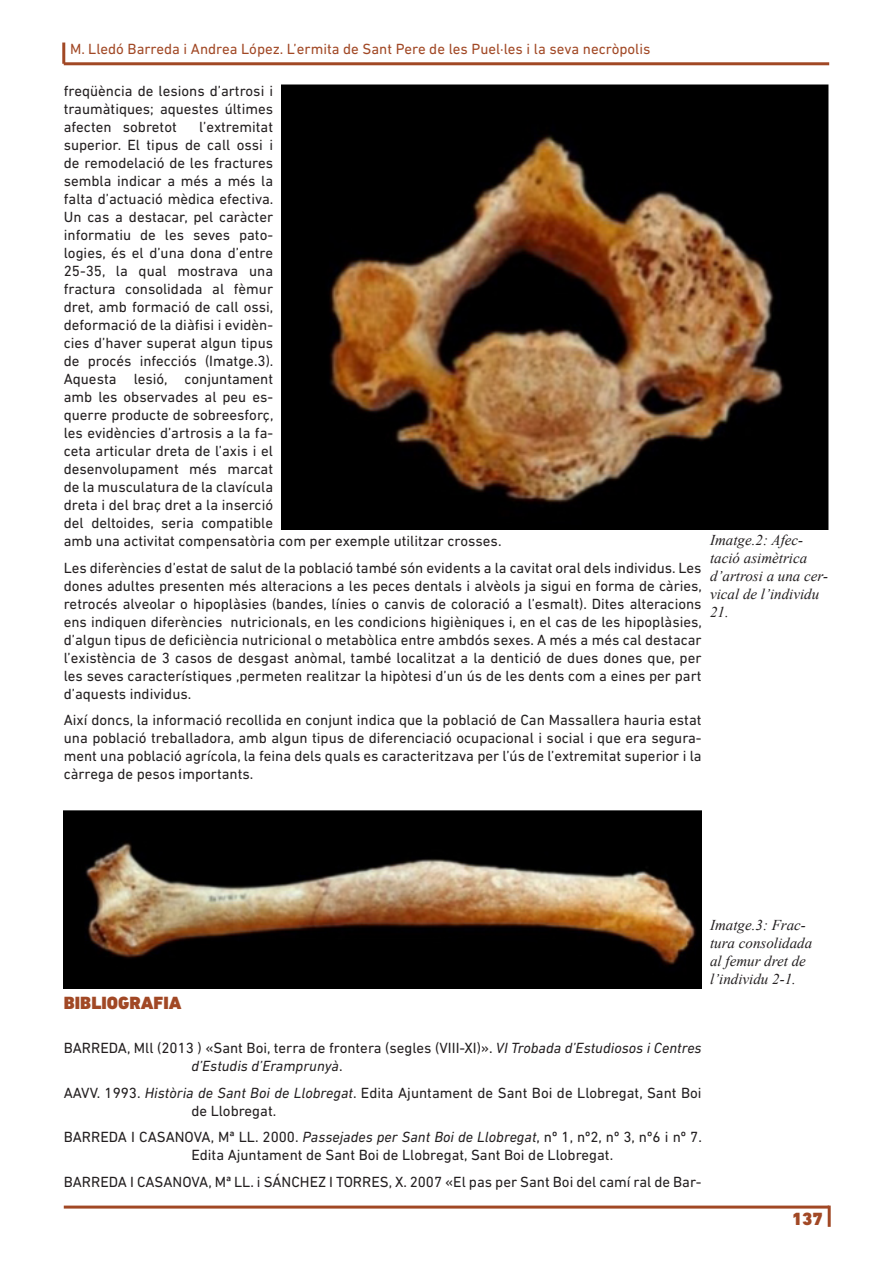
<style>
.page{position:relative;width:893px;height:1263px;background:#fff}
.page>*{position:absolute;margin:0;border:0;box-sizing:border-box;transform-origin:0 0}
.Titol{font:900 18px "DIN Next LT Pro";color:#a14825}
.t1{font:15px/18px "DIN Next LT Pro";color:#231f20}
.Peu_de_foto_A{font:italic 15px/18px "Times New Roman";color:#231f20}
.t2{font:15px "DIN Next LT Pro";color:#a14825}
.s1{font-style:italic}
</style>
<div class="page">
<hr style="left:64px;top:62px;width:765px;height:3px;background:#a14825">
<hr style="left:62px;top:43px;width:3px;height:21px;background:#a14825">
<hr style="left:64px;top:1205px;width:765px;height:3px;background:#a14825">
<hr style="left:828px;top:1205px;width:3px;height:22px;background:#a14825">
<img style="left:282px;top:84px;width:547px;height:445px">
<img style="left:64px;top:810px;width:638px;height:179px">
<p class="t2" style="left:70px;top:40px;width:582px">M. Lledó Barreda i Andrea López. L’ermita de Sant Pere de les Puel·les i la seva necròpolis</p>
<p class="t1" style="left:64px;top:82px;width:211px;text-align:justify">freqüència de lesions d’artrosi i traumàtiques; aquestes últimes afecten sobretot</p>
<p class="t1" style="left:64px;top:118px;width:439px;text-indent:136px">l’extremitat<br>superior. El tipus de call ossi i<br>de remodelació de les fractures<br>sembla indicar a més a més la<br>falta d’actuació mèdica efectiva.<br>Un cas a destacar, pel caràcter<br>informatiu de les seves pato-<br>logies, és el d’una dona d’entre<br>25-35, la qual mostrava una<br>fractura consolidada al fèmur<br>dret, amb formació de call ossi,<br>deformació de la diàfisi i evidèn-<br>cies d’haver superat algun tipus<br>de procés infecciós (Imatge.3).<br>Aquesta lesió, conjuntament<br>amb les observades al peu es-<br>querre producte de sobreesforç,<br>les evidències d’artrosis a la fa-<br>ceta articular dreta de l’axis i el<br>desenvolupament més marcat<br>de la musculatura de la clavícula<br>dreta i del braç dret a la inserció<br>del deltoides, seria compatible<br>amb una activitat compensatòria com per exemple utilitzar crosses.</p>
<p class="t1" style="left:64px;top:559px;width:640px;text-align:justify">Les diferències d’estat de salut de la població també són evidents a la cavitat oral dels individus. Les dones adultes presenten més alteracions a les peces dentals i alvèols ja sigui en forma de càries, retrocés alveolar o hipoplàsies (bandes, línies o canvis de coloració a l’esmalt). Dites alteracions ens indiquen diferències nutricionals, en les condicions higièniques i, en el cas de les hipoplàsies, d’algun tipus de deficiència nutricional o metabòlica entre ambdós sexes. A més a més cal destacar l’existència de 3 casos de desgast anòmal, també localitzat a la dentició de dues dones que, per les seves característiques ,permeten realitzar la hipòtesi d’un ús de les dents com a eines per part d’aquests individus.</p>
<p class="t1" style="left:64px;top:711px;width:639px;text-align:justify">Així doncs, la informació recollida en conjunt indica que la població de Can Massallera hauria estat una població treballadora, amb algun tipus de diferenciació ocupacional i social i que era segura&shy;ment una població agrícola, la feina dels quals es caracteritzava per l’ús de l’extremitat superior i la càrrega de pesos importants.</p>
<p class="Peu_de_foto_A" style="left:710px;top:530px;width:119px">Imatge.2: Afec&shy;tació asimètrica d’artrosi a una cer&shy;vical de l’individu<br>21.</p>
<p class="Titol" style="left:64px;top:992px;width:22px">BIBLIOGRAFIA</p>
<p class="t1" style="left:64px;top:1039px;width:19px">Barreda</p>
<p class="t1" style="left:191px;top:1039px;width:512px;text-indent:-64px">, Mll (2013 ) «Sant Boi, terra de frontera (segles (VIII-XI)». <span class="s1">VI Trobada d’Estudiosos i Centres d’Estudis d’Eramprunyà</span>.</p>
<p class="t1" style="left:191px;top:1083px;width:512px;text-indent:-128px">AAVV. 1993. <span class="s1">Història de Sant Boi de Llobregat</span>. Edita Ajuntament de Sant Boi de Llobregat, Sant Boi de Llobregat.</p>
<p class="t1" style="left:191px;top:1128px;width:512px;text-indent:-128px">BARREDA I CASANOVA, Mª LL. 2000. <span class="s1">Passejades per Sant Boi de Llobregat</span>, nº 1, nº2, nº 3, nº6 i nº 7.<br>Edita Ajuntament de Sant Boi de Llobregat, Sant Boi de Llobregat.</p>
<p class="t1" style="left:64px;top:1172px;width:639px">BARREDA I CASANOVA, Mª LL. i SÁNCHEZ I TORRES, X. 2007 «El pas per Sant Boi del camí ral de Bar-</p>
<p class="Peu_de_foto_A" style="left:710px;top:915px;width:104px">Imatge.3: Frac&shy;tura consolidada al femur dret de l’individu 2-1.</p>
<p class="Titol" style="left:792px;top:1208px;width:11px">137</p>
</div>
